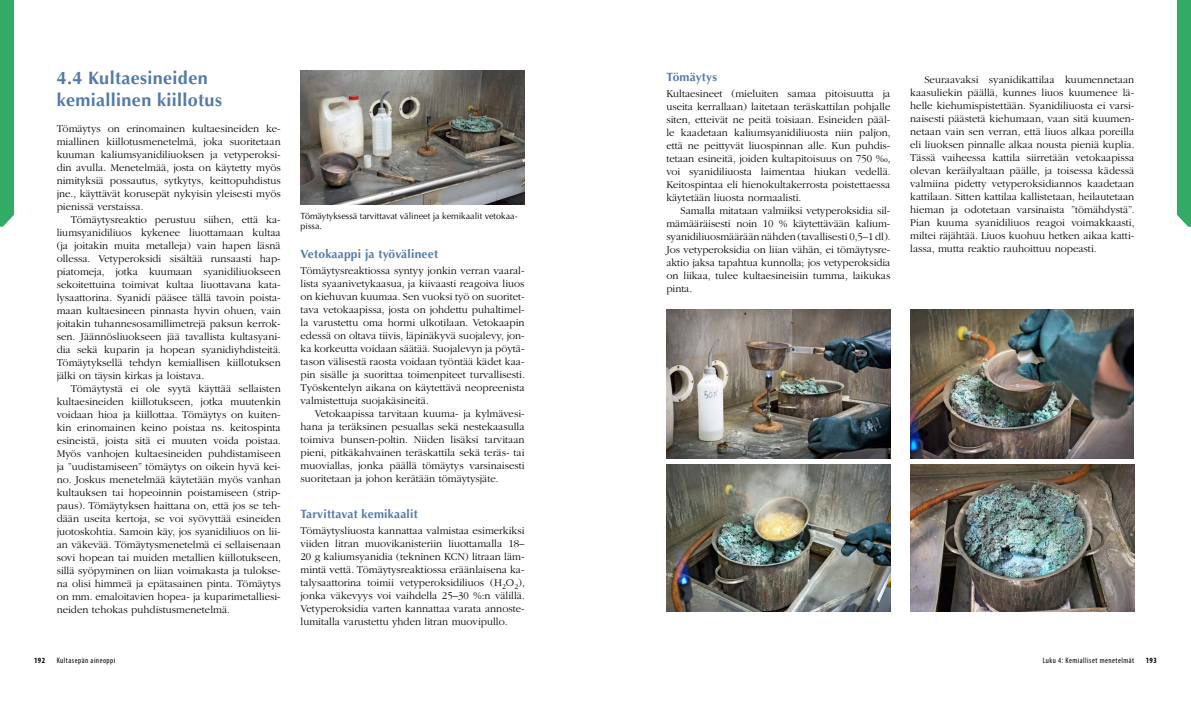
<style>
.page{position:relative;width:1191px;height:709px;background:#fff}
.page>*{position:absolute;margin:0;border:0;box-sizing:border-box;transform-origin:0 0}
.t1{font:700 18px/21.6px "Optima LT Std";letter-spacing:.02em;color:#537aab}
.t2{font:700 12px "Optima LT Std";letter-spacing:.02em;color:#537aab}
.t3{font:300 10.8px/13px "ITC Garamond Std";color:#000;text-align:justify}
.t4{font:9px/10px "Optima LT Std";color:#000}
.t5{font:condensed 8px "Myriad Pro";letter-spacing:.06em;color:#000}
.t6{font:700 condensed 8px "Myriad Pro";letter-spacing:.06em;color:#000}
</style>
<div class="page">
<div style="left:1177px;top:0;width:14px;height:227px;background:#33ab67"></div>
<div style="left:0;top:0;width:14px;height:227px;background:#33ab67"></div>
<img style="left:910px;top:464px;width:224px;height:147px">
<img style="left:666px;top:464px;width:224px;height:147px">
<img style="left:666px;top:309px;width:224px;height:149px">
<img style="left:910px;top:309px;width:223px;height:149px">
<img style="left:300px;top:71px;width:224px;height:133px">
<h1 class="t1" style="left:57px;top:67px;width:167px">4.4 Kultaesineiden kemiallinen kiillotus</h1>
<p class="t3" style="left:57px;top:122px;width:225px">Tömäytys on erinomainen kultaesineiden ke&shy;miallinen kiillotusmenetelmä, joka suoritetaan kuuman kaliumsyanidiliuoksen ja vetyperoksi&shy;din avulla. Menetelmää, josta on käytetty myös nimityksiä possautus, sytkytys, keittopuhdistus jne., käyttävät korusepät nykyisin yleisesti myös pienissä verstaissa.</p>
<p class="t3" style="left:57px;top:213px;width:226px;text-indent:14px">Tömäytysreaktio perustuu siihen, että ka&shy;liumsyanidiliuos kykenee liuottamaan kultaa (ja joitakin muita metalleja) vain hapen läsnä ollessa. Vetyperoksidi sisältää runsaasti hap&shy;piatomeja, jotka kuumaan syanidiliuokseen sekoitettuina toimivat kultaa liuottavana kata&shy;lysaattorina. Syanidi pääsee tällä tavoin poista&shy;maan kultaesineen pinnasta hyvin ohuen, vain joitakin tuhannesosamillimetrejä paksun kerrok&shy;sen. Jäännösliuokseen jää tavallista kultasyani&shy;dia sekä kuparin ja hopean syanidiyhdisteitä.<br>Tömäytyksellä tehdyn kemiallisen kiillotuksen jälki on täysin kirkas ja loistava.</p>
<p class="t3" style="left:57px;top:382px;width:226px;text-indent:14px">Tömäytystä ei ole syytä käyttää sellaisten kultaesineiden kiillotukseen, jotka muutenkin voidaan hioa ja kiillottaa. Tömäytys on kuiten&shy;kin erinomainen keino poistaa ns. keitospinta esineistä, joista sitä ei muuten voida poistaa.<br>Myös vanhojen kultaesineiden puhdistamiseen ja ”uudistamiseen” tömäytys on oikein hyvä kei&shy;no. Joskus menetelmää käytetään myös vanhan kultauksen tai hopeoinnin poistamiseen (strip&shy;paus). Tömäytyksen haittana on, että jos se teh&shy;dään useita kertoja, se voi syövyttää esineiden juotoskohtia. Samoin käy, jos syanidiliuos on lii&shy;an väkevää. Tömäytysmenetelmä ei sellaisenaan sovi hopean tai muiden metallien kiillotukseen, sillä syöpyminen on liian voimakasta ja tulokse&shy;na olisi himmeä ja epätasainen pinta. Tömäytys on mm. emaloitavien hopea- ja kuparimetalliesi&shy;neiden tehokas puhdistusmenetelmä.</p>
<p class="t4" style="left:300px;top:211px;width:219px">Tömäytyksessä tarvittavat välineet ja kemikaalit vetokaa&shy;pissa.</p>
<p class="t2" style="left:300px;top:247px;width:139px">Vetokaappi ja työvälineet</p>
<p class="t3" style="left:300px;top:264px;width:226px">Tömäytysreaktiossa syntyy jonkin verran vaaral&shy;lista syaanivetykaasua, ja kiivaasti reagoiva liuos on kiehuvan kuumaa. Sen vuoksi työ on suoritet&shy;tava vetokaapissa, josta on johdettu puhaltimel&shy;la varustettu oma hormi ulkotilaan. Vetokaapin edessä on oltava tiivis, läpinäkyvä suojalevy, jon&shy;ka korkeutta voidaan säätää. Suojalevyn ja pöytä&shy;tason välisestä raosta voidaan työntää kädet kaa&shy;pin sisälle ja suorittaa toimenpiteet turvallisesti.<br>Työskentelyn aikana on käytettävä neopreenista valmistettuja suojakäsineitä.</p>
<p class="t3" style="left:300px;top:407px;width:225px;text-indent:14px">Vetokaapissa tarvitaan kuuma- ja kylmävesi&shy;hana ja teräksinen pesuallas sekä nestekaasulla toimiva bunsen-poltin. Niiden lisäksi tarvitaan pieni, pitkäkahvainen teräskattila sekä teräs- tai muoviallas, jonka päällä tömäytys varsinaisesti suoritetaan ja johon kerätään tömäytysjäte.</p>
<p class="t2" style="left:300px;top:507px;width:119px">Tarvittavat kemikaalit</p>
<p class="t3" style="left:300px;top:524px;width:226px">Tömäytysliuosta kannattaa valmistaa esimerkiksi viiden litran muovikanisteriin liuottamalla 18– 20 g kaliumsyanidia (tekninen KCN) litraan läm&shy;mintä vettä. Tömäytysreaktiossa eräänlaisena ka&shy;talysaattorina toimii vetyperoksidiliuos (H<sub>2</sub>O<sub>2</sub>), jonka väkevyys voi vaihdella 25–30 %:n välillä.<br>Vetyperoksidia varten kannattaa varata annoste&shy;lumitalla varustettu yhden litran muovipullo.</p>
<p class="t2" style="left:666px;top:70px;width:52px">Tömäytys</p>
<p class="t3" style="left:666px;top:87px;width:226px">Kultaesineet (mieluiten samaa pitoisuutta ja useita kerrallaan) laitetaan teräskattilan pohjalle siten, etteivät ne peitä toisiaan. Esineiden pääl&shy;le kaadetaan kaliumsyanidiliuosta niin paljon, että ne peittyvät liuospinnan alle. Kun puhdis&shy;tetaan esineitä, joiden kultapitoisuus on 750 ‰, voi syanidiliuosta laimentaa hiukan vedellä.<br>Keitospintaa eli hienokultakerrosta poistettaessa käytetään liuosta normaalisti.</p>
<p class="t3" style="left:666px;top:204px;width:226px;text-indent:14px">Samalla mitataan valmiiksi vetyperoksidia sil&shy;mämääräisesti noin 10 % käytettävään kalium&shy;syanidiliuosmäärään nähden (tavallisesti 0,5–1 dl).<br>Jos vetyperoksidia on liian vähän, ei tömäytysre&shy;aktio jaksa tapahtua kunnolla; jos vetyperoksidia on liikaa, tulee kultaesineisiin tumma, laikukas pinta.</p>
<p class="t3" style="left:910px;top:73px;width:226px;text-indent:14px">Seuraavaksi syanidikattilaa kuumennetaan kaasuliekin päällä, kunnes liuos kuumenee lä&shy;helle kiehumispistettään. Syanidiliuosta ei varsi&shy;naisesti päästetä kiehumaan, vaan sitä kuumen&shy;netaan vain sen verran, että liuos alkaa poreilla eli liuoksen pinnalle alkaa nousta pieniä kuplia.<br>Tässä vaiheessa kattila siirretään vetokaapissa olevan keräilyaltaan päälle, ja toisessa kädessä valmiina pidetty vetyperoksidiannos kaadetaan kattilaan. Sitten kattilaa kallistetaan, heilautetaan hieman ja odotetaan varsinaista ”tömähdystä”.<br>Pian kuuma syanidiliuos reagoi voimakkaasti, miltei räjähtää. Liuos kuohuu hetken aikaa katti&shy;lassa, mutta reaktio rauhoittuu nopeasti.</p>
<p class="t6" style="left:34px;top:655px;width:13px">192</p>
<p class="t5" style="left:57px;top:656px;width:60px">Kultasepän aineoppi</p>
<p class="t5" style="left:1042px;top:656px;width:93px">Luku 4: Kemialliset menetelmät</p>
<p class="t6" style="left:1145px;top:655px;width:13px">193</p>
</div>
